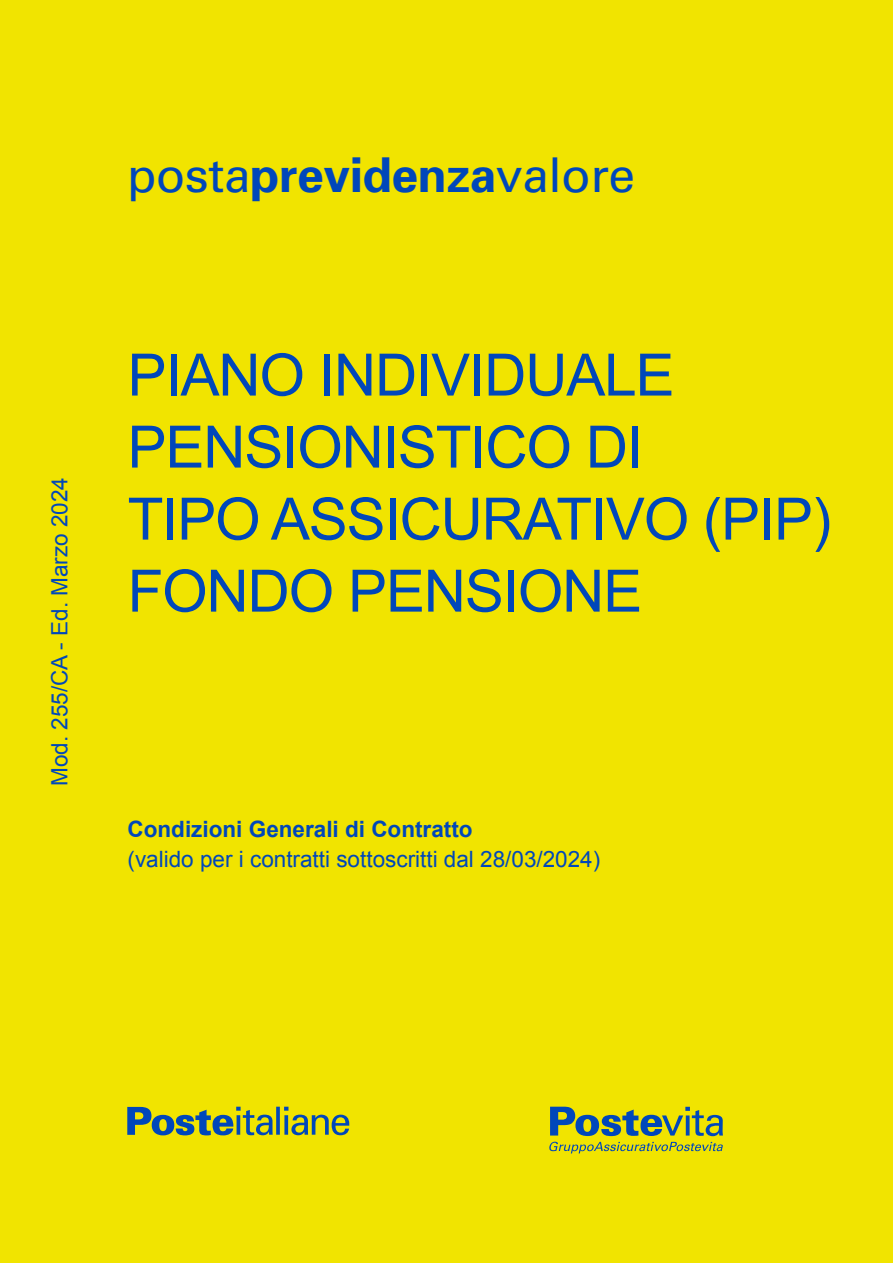
<style>
.page{position:relative;width:893px;height:1263px;background:#f1e400}
.page>*{position:absolute;margin:0;border:0;box-sizing:border-box;transform-origin:0 0}
.t1{font:58.5px/72px "Arial";letter-spacing:-.02em;color:#0047ba}
.t2{font:48px "Univers LT Std";letter-spacing:-.01em;color:#0047ba}
.t3{font:22.5px "Arial";color:#0047ba}
.t4{font:700 22.5px "Arial";color:#0047ba}
.s1{font-family:"Univers";font-weight:700}
</style>
<div class="page">
<svg style="left:127px;top:1107px;width:222px;height:28px"></svg>
<svg style="left:550px;top:1107px;width:173px;height:29px"></svg>
<svg style="left:549px;top:1142px;width:174px;height:11px"></svg>
<p class="t3" style="left:45px;top:786px;width:310px;rotate:-90deg">Mod. 255/CA - Ed. Marzo 2024</p>
<h2 class="t2" style="left:127px;top:147px;width:509px">posta<span class="s1">previdenza</span>valore</h2>
<h1 class="t1" style="left:128px;top:340px;width:705px">PIANO INDIVIDUALE<br>PENSIONISTICO DI<br>TIPO ASSICURATIVO (PIP)<br>FONDO PENSIONE</h1>
<p class="t4" style="left:128px;top:814px;width:347px">Condizioni Generali di Contratto</p>
<p class="t3" style="left:128px;top:844px;width:474px">(valido per i contratti sottoscritti dal 28/03/2024)</p>
</div>
